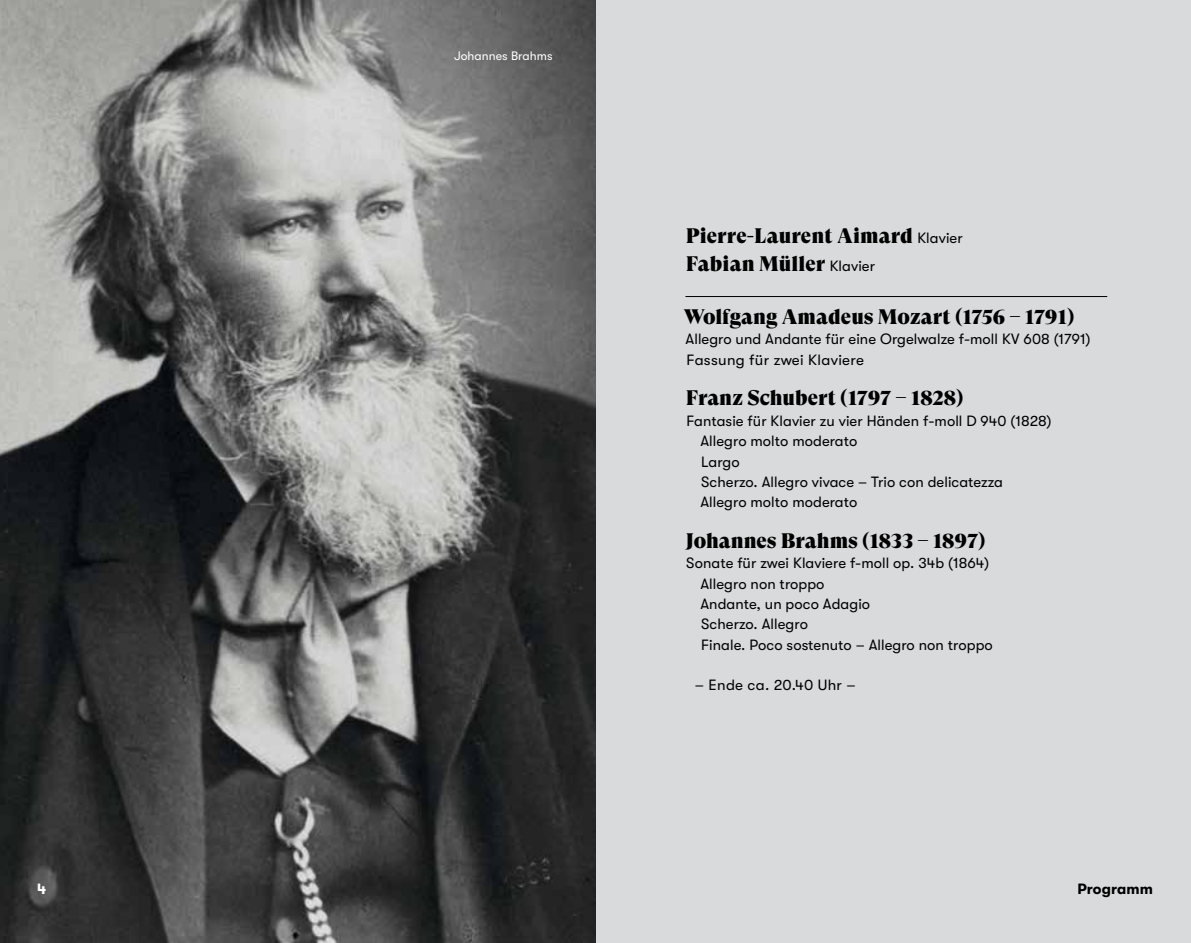
<style>
.page{position:relative;width:1191px;height:943px;background:#fff}
.page>*{position:absolute;margin:0;border:0;box-sizing:border-box;transform-origin:0 0}
.t1{font:21px/28px "GT Super Display Super";color:#000}
.t2{font:14.88px/20.3px "GT Walsheim";letter-spacing:.005em;color:#000}
.t3{font:700 14.88px "GT Walsheim";letter-spacing:.005em;color:#000}
.t4{font:700 14.88px "GT Walsheim";color:#fff}
.t5{font:12.25px "GT Walsheim";letter-spacing:.005em;color:#fff}
.s1{font-family:"GT Walsheim";font-size:14.88px}
</style>
<div class="page">
<div style="left:595px;top:0;width:596px;height:943px;background:#d9dadb"></div>
<hr style="left:685px;top:296px;width:422px;height:1px;background:#000">
<img style="left:0;top:0;width:595px;height:943px">
<p class="t4" style="left:37px;top:880px;width:11px">4</p>
<p class="t5" style="left:454px;top:49px;width:100px">Johannes Brahms</p>
<h1 class="t1" style="left:685px;top:222px;width:278px">Pierre-Laurent Aimard <span class="s1">Klavier<br></span>Fabian Müller <span class="s1">Klavier</span></h1>
<h1 class="t1" style="left:683px;top:303px;width:393px">Wolfgang Amadeus Mozart (1756 – 1791)</h1>
<p class="t2" style="left:685px;top:329px;width:406px">Allegro und Andante für eine Orgelwalze f-moll KV 608 (1791)<br>Fassung für zwei Klaviere</p>
<h1 class="t1" style="left:685px;top:384px;width:279px">Franz Schubert (1797 – 1828)</h1>
<p class="t2" style="left:700px;top:410px;width:352px;text-indent:-14px">Fantasie für Klavier zu vier Händen f-moll D 940 (1828)<br>Allegro molto moderato<br>Largo<br>Scherzo. Allegro vivace – Trio con delicatezza<br>Allegro molto moderato</p>
<h1 class="t1" style="left:685px;top:527px;width:301px">Johannes Brahms (1833 – 1897)</h1>
<p class="t2" style="left:700px;top:553px;width:294px;text-indent:-14px">Sonate für zwei Klaviere f-moll op. 34b (1864)<br>Allegro non troppo<br>Andante, un poco Adagio<br>Scherzo. Allegro<br>Finale. Poco sostenuto – Allegro non troppo</p>
<p class="t2" style="left:695px;top:675px;width:162px">– Ende ca. 20.40 Uhr –</p>
<p class="t3" style="left:1077px;top:880px;width:77px">Programm</p>
</div>
